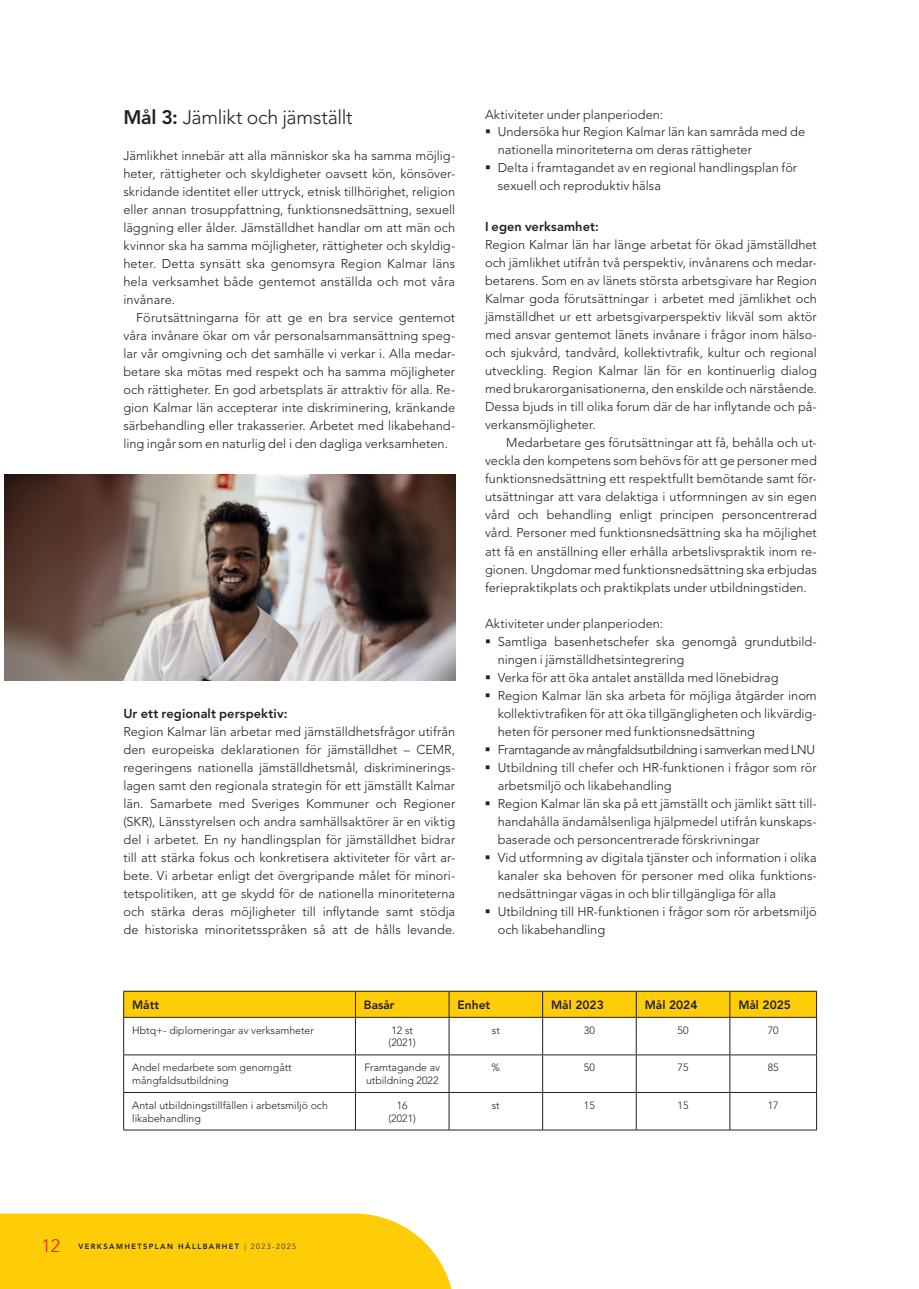
<style>
.page{position:relative;width:919px;height:1289px;background:#fff}
.page>*{position:absolute;margin:0;border:0;box-sizing:border-box;transform-origin:0 0}
.t1{font:300 19.5px "Avenir LT Std";letter-spacing:-.01em;color:#231f20}
.t2{font:300 18px "Avenir LT Std";color:#e41f25}
.t3{font:300 12.75px/18px "Avenir LT Std";letter-spacing:.005em;color:#231f20;text-align:justify}
.t4{font:800 12.75px "Avenir LT Std";letter-spacing:.01em;color:#231f20}
.t5{font:800 12px "Avenir LT Std";color:#231f20}
.t6{font:300 10.5px/12.6px "Avenir LT Std";color:#231f20}
.t7{font:800 7.5px "Avenir LT Std";letter-spacing:.19em;color:#231f20}
.s1{font-weight:800}
.s2{font-weight:300}
</style>
<div class="page">
<div style="left:0;top:1213px;width:452px;height:75px;background:#fecd08"></div>
<hr style="left:123px;top:990px;width:232px;height:1px;background:#231f20">
<hr style="left:355px;top:990px;width:94px;height:1px;background:#231f20">
<hr style="left:449px;top:990px;width:93px;height:1px;background:#231f20">
<hr style="left:542px;top:990px;width:94px;height:1px;background:#231f20">
<hr style="left:636px;top:990px;width:93px;height:1px;background:#231f20">
<hr style="left:729px;top:990px;width:87px;height:1px;background:#231f20">
<svg style="left:123px;top:991px;width:694px;height:26px;background:#f4c509"></svg>
<hr style="left:123px;top:1017px;width:232px;height:1px;background:#231f20">
<hr style="left:123px;top:1017px;width:1px;height:37px;background:#231f20">
<hr style="left:355px;top:1017px;width:94px;height:1px;background:#231f20">
<hr style="left:355px;top:1017px;width:1px;height:37px;background:#231f20">
<hr style="left:449px;top:1017px;width:93px;height:1px;background:#231f20">
<hr style="left:448px;top:1017px;width:1px;height:37px;background:#231f20">
<hr style="left:542px;top:1017px;width:94px;height:1px;background:#231f20">
<hr style="left:542px;top:1017px;width:1px;height:37px;background:#231f20">
<hr style="left:636px;top:1017px;width:93px;height:1px;background:#231f20">
<hr style="left:636px;top:1017px;width:1px;height:37px;background:#231f20">
<hr style="left:729px;top:1017px;width:87px;height:1px;background:#231f20">
<hr style="left:729px;top:1017px;width:1px;height:37px;background:#231f20">
<hr style="left:816px;top:1017px;width:1px;height:37px;background:#231f20">
<hr style="left:123px;top:1054px;width:232px;height:1px;background:#231f20">
<hr style="left:123px;top:1055px;width:1px;height:37px;background:#231f20">
<hr style="left:355px;top:1054px;width:94px;height:1px;background:#231f20">
<hr style="left:355px;top:1055px;width:1px;height:37px;background:#231f20">
<hr style="left:449px;top:1054px;width:93px;height:1px;background:#231f20">
<hr style="left:448px;top:1055px;width:1px;height:37px;background:#231f20">
<hr style="left:542px;top:1054px;width:94px;height:1px;background:#231f20">
<hr style="left:542px;top:1055px;width:1px;height:37px;background:#231f20">
<hr style="left:636px;top:1054px;width:93px;height:1px;background:#231f20">
<hr style="left:636px;top:1055px;width:1px;height:37px;background:#231f20">
<hr style="left:729px;top:1054px;width:87px;height:1px;background:#231f20">
<hr style="left:729px;top:1055px;width:1px;height:37px;background:#231f20">
<hr style="left:816px;top:1055px;width:1px;height:37px;background:#231f20">
<hr style="left:123px;top:1092px;width:232px;height:1px;background:#231f20">
<hr style="left:123px;top:1092px;width:1px;height:37px;background:#231f20">
<hr style="left:355px;top:1092px;width:94px;height:1px;background:#231f20">
<hr style="left:355px;top:1092px;width:1px;height:37px;background:#231f20">
<hr style="left:449px;top:1092px;width:93px;height:1px;background:#231f20">
<hr style="left:448px;top:1092px;width:1px;height:37px;background:#231f20">
<hr style="left:542px;top:1092px;width:94px;height:1px;background:#231f20">
<hr style="left:542px;top:1092px;width:1px;height:37px;background:#231f20">
<hr style="left:636px;top:1092px;width:93px;height:1px;background:#231f20">
<hr style="left:636px;top:1092px;width:1px;height:37px;background:#231f20">
<hr style="left:729px;top:1092px;width:87px;height:1px;background:#231f20">
<hr style="left:729px;top:1092px;width:1px;height:37px;background:#231f20">
<hr style="left:816px;top:1092px;width:1px;height:37px;background:#231f20">
<hr style="left:123px;top:1129px;width:232px;height:1px;background:#231f20">
<hr style="left:355px;top:1129px;width:94px;height:1px;background:#231f20">
<hr style="left:449px;top:1129px;width:93px;height:1px;background:#231f20">
<hr style="left:542px;top:1129px;width:94px;height:1px;background:#231f20">
<hr style="left:636px;top:1129px;width:93px;height:1px;background:#231f20">
<hr style="left:729px;top:1129px;width:87px;height:1px;background:#231f20">
<img style="left:4px;top:474px;width:451px;height:206px">
<h1 class="t1" style="left:123px;top:106px;width:231px"><span class="s1">Mål 3:</span> Jämlikt och jämställt</h1>
<p class="t3" style="left:123px;top:147px;width:333px">Jämlikhet innebär att alla människor ska ha samma möjlig&shy;heter, rättigheter och skyldigheter oavsett kön, könsöver&shy;skridande identitet eller uttryck, etnisk tillhörighet, religion eller annan trosuppfattning, funktionsnedsättning, sexuell läggning eller ålder. Jämställdhet handlar om att män och kvinnor ska ha samma möjligheter, rättigheter och skyldig&shy;heter. Detta synsätt ska genomsyra Region Kalmar läns hela verksamhet både gentemot anställda och mot våra invånare.</p>
<p class="t3" style="left:123px;top:309px;width:333px;text-indent:13px">Förutsättningarna för att ge en bra service gentemot våra invånare ökar om vår personalsammansättning speg&shy;lar vår omgivning och det samhälle vi verkar i. Alla medar&shy;betare ska mötas med respekt och ha samma möjligheter och rättigheter. En god arbetsplats är attraktiv för alla. Re&shy;gion Kalmar län accepterar inte diskriminering, kränkande särbehandling eller trakasserier. Arbetet med likabehand&shy;ling ingår som en naturlig del i den dagliga verksamheten.</p>
<p class="t4" style="left:123px;top:706px;width:166px">Ur ett regionalt perspektiv:</p>
<p class="t3" style="left:123px;top:723px;width:333px">Region Kalmar län arbetar med jämställdhetsfrågor utifrån den europeiska deklarationen för jämställdhet – CEMR, regeringens nationella jämställdhetsmål, diskriminerings&shy;lagen samt den regionala strategin för ett jämställt Kalmar län. Samarbete med Sveriges Kommuner och Regioner (SKR), Länsstyrelsen och andra samhällsaktörer är en viktig del i arbetet. En ny handlingsplan för jämställdhet bidrar till att stärka fokus och konkretisera aktiviteter för vårt ar&shy;bete. Vi arbetar enligt det övergripande målet för minori&shy;tetspolitiken, att ge skydd för de nationella minoriteterna och stärka deras möjligheter till inflytande samt stödja de historiska minoritetsspråken så att de hålls levande.</p>
<p class="t3" style="left:497px;top:106px;width:309px;text-align:left;text-indent:-13px">Aktiviteter under planperioden:<br>Undersöka hur Region Kalmar län kan samråda med de nationella minoriteterna om deras rättigheter<br>Delta i framtagandet av en regional handlingsplan för sexuell och reproduktiv hälsa</p>
<p class="t4" style="left:485px;top:219px;width:115px">I egen verksamhet:</p>
<p class="t3" style="left:485px;top:236px;width:333px">Region Kalmar län har länge arbetat för ökad jämställdhet och jämlikhet utifrån två perspektiv, invånarens och medar&shy;betarens. Som en av länets största arbetsgivare har Region Kalmar goda förutsättningar i arbetet med jämlikhet och jämställdhet ur ett arbetsgivarperspektiv likväl som aktör med ansvar gentemot länets invånare i frågor inom hälso&shy;och sjukvård, tandvård, kollektivtrafik, kultur och regional utveckling. Region Kalmar län för en kontinuerlig dialog med brukarorganisationerna, den enskilde och närstående.<br>Dessa bjuds in till olika forum där de har inflytande och på&shy;verkansmöjligheter.</p>
<p class="t3" style="left:485px;top:434px;width:333px;text-indent:21px">Medarbetare ges förutsättningar att få, behålla och ut&shy;veckla den kompetens som behövs för att ge personer med funktionsnedsättning ett respektfullt bemötande samt för&shy;utsättningar att vara delaktiga i utformningen av sin egen vård och behandling enligt principen personcentrerad vård. Personer med funktionsnedsättning ska ha möjlighet att få en anställning eller erhålla arbetslivspraktik inom re&shy;gionen. Ungdomar med funktionsnedsättning ska erbjudas feriepraktikplats och praktikplats under utbildningstiden.</p>
<p class="t3" style="left:497px;top:614px;width:320px;text-align:left;text-indent:-13px">Aktiviteter under planperioden:<br>Samtliga basenhetschefer ska genomgå grundutbild&shy;ningen i jämställdhetsintegrering<br>Verka för att öka antalet anställda med lönebidrag Region Kalmar län ska arbeta för möjliga åtgärder inom kollektivtrafiken för att öka tillgängligheten och likvärdig&shy;heten för personer med funktionsnedsättning Framtagande av mångfaldsutbildning i samverkan med LNU Utbildning till chefer och HR-funktionen i frågor som rör arbetsmiljö och likabehandling<br>Region Kalmar län ska på ett jämställt och jämlikt sätt till&shy;handahålla ändamålsenliga hjälpmedel utifrån kunskaps&shy;baserade och personcentrerade förskrivningar<br>Vid utformning av digitala tjänster och information i olika kanaler ska behoven för personer med olika funktions&shy;nedsättningar vägas in och blir tillgängliga för alla Utbildning till HR-funktionen i frågor som rör arbetsmiljö och likabehandling</p>
<p class="t5" style="left:132px;top:997px;width:28px">Mått</p>
<p class="t5" style="left:364px;top:997px;width:32px">Basår</p>
<p class="t5" style="left:457px;top:997px;width:34px">Enhet</p>
<p class="t5" style="left:551px;top:997px;width:54px">Mål 2023</p>
<p class="t5" style="left:644px;top:997px;width:54px">Mål 2024</p>
<p class="t5" style="left:738px;top:997px;width:54px">Mål 2025</p>
<p class="t6" style="left:132px;top:1023px;width:183px">Hbtq+- diplomeringar av verksamheter</p>
<p class="t6" style="left:388px;top:1023px;width:29px">12 st (2021)</p>
<p class="t6" style="left:492px;top:1023px;width:9px">st</p>
<p class="t6" style="left:584px;top:1023px;width:12px">30</p>
<p class="t6" style="left:677px;top:1023px;width:12px">50</p>
<p class="t6" style="left:767px;top:1023px;width:12px">70</p>
<p class="t6" style="left:132px;top:1061px;width:161px">Andel medarbete som genomgått mångfaldsutbildning</p>
<p class="t6" style="left:364px;top:1061px;width:77px">Framtagande av utbildning 2022</p>
<p class="t6" style="left:491px;top:1061px;width:10px">%</p>
<p class="t6" style="left:584px;top:1061px;width:12px">50</p>
<p class="t6" style="left:677px;top:1061px;width:12px">75</p>
<p class="t6" style="left:767px;top:1061px;width:12px">85</p>
<p class="t6" style="left:132px;top:1098px;width:197px">Antal utbildningstillfällen i arbetsmiljö och likabehandling</p>
<p class="t6" style="left:388px;top:1098px;width:29px;text-align:center">16 (2021)</p>
<p class="t6" style="left:492px;top:1098px;width:9px">st</p>
<p class="t6" style="left:584px;top:1098px;width:12px">15</p>
<p class="t6" style="left:677px;top:1098px;width:12px">15</p>
<p class="t6" style="left:767px;top:1098px;width:12px">17</p>
<h2 class="t2" style="left:41px;top:1234px;width:20px">12</h2>
<p class="t7" style="left:78px;top:1241px;width:219px">VERKSAMHETSPLAN HÅLLBARHET <span class="s2">| 2023-2025</span></p>
</div>
